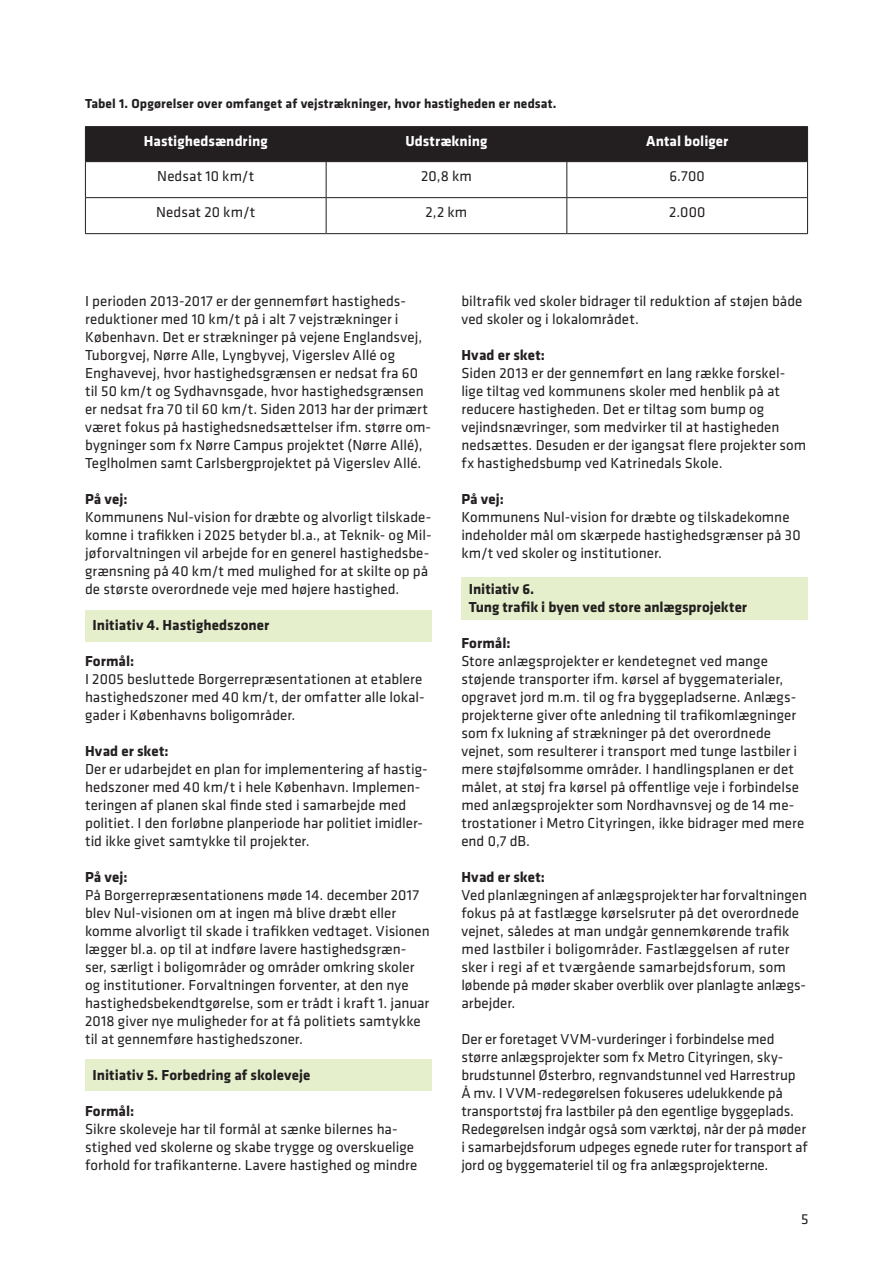
<style>
.page{position:relative;width:893px;height:1263px;background:#fff}
.page>*{position:absolute;margin:0;border:0;box-sizing:border-box;transform-origin:0 0}
.t1{font:15px/18px "Klavika";color:#231f20}
.t2{font:700 15px/18px "Klavika";letter-spacing:.005em;color:#231f20}
.t3{font:700 15px "Klavika";letter-spacing:.005em;color:#fff}
.t4{font:700 13.5px "Klavika";letter-spacing:.01em;color:#231f20}
</style>
<div class="page">
<div style="left:85px;top:610px;width:347px;height:32px;background:#e5efcb"></div>
<div style="left:85px;top:1059px;width:347px;height:32px;background:#e5efcb"></div>
<div style="left:461px;top:577px;width:347px;height:43px;background:#e5efcb"></div>
<div style="left:86px;top:127px;width:721px;height:34px;background:#231f20"></div>
<hr style="left:85px;top:126px;width:241px;height:1px;background:#231f20">
<hr style="left:85px;top:127px;width:1px;height:34px;background:#231f20">
<hr style="left:326px;top:126px;width:241px;height:1px;background:#231f20">
<hr style="left:326px;top:127px;width:1px;height:34px;background:#231f20">
<hr style="left:567px;top:126px;width:241px;height:1px;background:#231f20">
<hr style="left:566px;top:127px;width:1px;height:34px;background:#231f20">
<hr style="left:807px;top:127px;width:1px;height:34px;background:#231f20">
<hr style="left:85px;top:161px;width:241px;height:1px;background:#231f20">
<hr style="left:85px;top:162px;width:1px;height:35px;background:#231f20">
<hr style="left:326px;top:161px;width:241px;height:1px;background:#231f20">
<hr style="left:326px;top:162px;width:1px;height:35px;background:#231f20">
<hr style="left:567px;top:161px;width:241px;height:1px;background:#231f20">
<hr style="left:566px;top:162px;width:1px;height:35px;background:#231f20">
<hr style="left:807px;top:162px;width:1px;height:35px;background:#231f20">
<hr style="left:85px;top:197px;width:241px;height:1px;background:#231f20">
<hr style="left:85px;top:198px;width:1px;height:35px;background:#231f20">
<hr style="left:326px;top:197px;width:241px;height:1px;background:#231f20">
<hr style="left:326px;top:198px;width:1px;height:35px;background:#231f20">
<hr style="left:567px;top:197px;width:241px;height:1px;background:#231f20">
<hr style="left:566px;top:198px;width:1px;height:35px;background:#231f20">
<hr style="left:807px;top:198px;width:1px;height:35px;background:#231f20">
<hr style="left:85px;top:233px;width:241px;height:1px;background:#231f20">
<hr style="left:326px;top:233px;width:241px;height:1px;background:#231f20">
<hr style="left:567px;top:233px;width:241px;height:1px;background:#231f20">
<p class="t4" style="left:85px;top:96px;width:473px">Tabel 1. Opgørelser over omfanget af vejstrækninger, hvor hastigheden er nedsat.</p>
<p class="t3" style="left:144px;top:133px;width:125px">Hastighedsændring</p>
<p class="t3" style="left:405px;top:133px;width:84px">Udstrækning</p>
<p class="t3" style="left:646px;top:133px;width:84px">Antal boliger</p>
<p class="t1" style="left:157px;top:168px;width:98px">Nedsat 10 km/t</p>
<p class="t1" style="left:421px;top:168px;width:52px">20,8 km</p>
<p class="t1" style="left:669px;top:168px;width:37px">6.700</p>
<p class="t1" style="left:156px;top:204px;width:100px">Nedsat 20 km/t</p>
<p class="t1" style="left:426px;top:204px;width:43px">2,2 km</p>
<p class="t1" style="left:669px;top:204px;width:38px">2.000</p>
<p class="t1" style="left:85px;top:292px;width:348px">I perioden 2013-2017 er der gennemført hastigheds&shy;reduktioner med 10 km/t på i alt 7 vejstrækninger i København. Det er strækninger på vejene Englandsvej, Tuborgvej, Nørre Alle, Lyngbyvej, Vigerslev Allé og Enghavevej, hvor hastighedsgrænsen er nedsat fra 60 til 50 km/t og Sydhavnsgade, hvor hastighedsgrænsen er nedsat fra 70 til 60 km/t. Siden 2013 har der primært været fokus på hastighedsnedsættelser ifm. større om&shy;bygninger som fx Nørre Campus projektet (Nørre Allé), Teglholmen samt Carlsbergprojektet på Vigerslev Allé.</p>
<p class="t2" style="left:85px;top:490px;width:44px">På vej:</p>
<p class="t1" style="left:85px;top:508px;width:348px">Kommunens Nul-vision for dræbte og alvorligt tilskade&shy;komne i trafikken i 2025 betyder bl.a., at Teknik- og Mil&shy;jøforvaltningen vil arbejde for en generel hastighedsbe&shy;grænsning på 40 km/t med mulighed for at skilte op på de største overordnede veje med højere hastighed.</p>
<p class="t2" style="left:93px;top:616px;width:178px">Initiativ 4. Hastighedszoner</p>
<p class="t2" style="left:85px;top:652px;width:51px">Formål:</p>
<p class="t1" style="left:85px;top:670px;width:341px">I 2005 besluttede Borgerrepræsentationen at etablere hastighedszoner med 40 km/t, der omfatter alle lokal&shy;gader i Københavns boligområder.</p>
<p class="t2" style="left:85px;top:742px;width:85px">Hvad er sket:</p>
<p class="t1" style="left:85px;top:760px;width:344px">Der er udarbejdet en plan for implementering af hastig&shy;hedszoner med 40 km/t i hele København. Implemen&shy;teringen af planen skal finde sted i samarbejde med politiet. I den forløbne planperiode har politiet imidler&shy;tid ikke givet samtykke til projekter.</p>
<p class="t2" style="left:85px;top:868px;width:44px">På vej:</p>
<p class="t1" style="left:85px;top:886px;width:346px">På Borgerrepræsentationens møde 14. december 2017 blev Nul-visionen om at ingen må blive dræbt eller komme alvorligt til skade i trafikken vedtaget. Visionen lægger bl.a. op til at indføre lavere hastighedsgræn&shy;ser, særligt i boligområder og områder omkring skoler og institutioner. Forvaltningen forventer, at den nye hastighedsbekendtgørelse, som er trådt i kraft 1. januar 2018 giver nye muligheder for at få politiets samtykke til at gennemføre hastighedszoner.</p>
<p class="t2" style="left:93px;top:1066px;width:219px">Initiativ 5. Forbedring af skoleveje</p>
<p class="t2" style="left:85px;top:1102px;width:51px">Formål:</p>
<p class="t1" style="left:85px;top:1120px;width:334px">Sikre skoleveje har til formål at sænke bilernes ha&shy;stighed ved skolerne og skabe trygge og overskuelige forhold for trafikanterne. Lavere hastighed og mindre</p>
<p class="t1" style="left:461px;top:292px;width:343px">biltrafik ved skoler bidrager til reduktion af støjen både ved skoler og i lokalområdet.</p>
<p class="t2" style="left:461px;top:346px;width:85px">Hvad er sket:</p>
<p class="t1" style="left:461px;top:364px;width:346px">Siden 2013 er der gennemført en lang række forskel&shy;lige tiltag ved kommunens skoler med henblik på at reducere hastigheden. Det er tiltag som bump og vejindsnævringer, som medvirker til at hastigheden nedsættes. Desuden er der igangsat flere projekter som fx hastighedsbump ved Katrinedals Skole.</p>
<p class="t2" style="left:461px;top:490px;width:44px">På vej:</p>
<p class="t1" style="left:461px;top:508px;width:341px">Kommunens Nul-vision for dræbte og tilskadekomne indeholder mål om skærpede hastighedsgrænser på 30 km/t ved skoler og institutioner.</p>
<p class="t2" style="left:469px;top:580px;width:280px">Initiativ 6.<br>Tung trafik i byen ved store anlægsprojekter</p>
<p class="t2" style="left:461px;top:634px;width:51px">Formål:</p>
<p class="t1" style="left:461px;top:652px;width:344px">Store anlægsprojekter er kendetegnet ved mange støjende transporter ifm. kørsel af byggematerialer, opgravet jord m.m. til og fra byggepladserne. Anlægs&shy;projekterne giver ofte anledning til trafikomlægninger som fx lukning af strækninger på det overordnede vejnet, som resulterer i transport med tunge lastbiler i mere støjfølsomme områder. I handlingsplanen er det målet, at støj fra kørsel på offentlige veje i forbindelse med anlægsprojekter som Nordhavnsvej og de 14 me&shy;trostationer i Metro Cityringen, ikke bidrager med mere end 0,7 dB.</p>
<p class="t2" style="left:461px;top:868px;width:85px">Hvad er sket:</p>
<p class="t1" style="left:461px;top:886px;width:347px">Ved planlægningen af anlægsprojekter har forvaltningen fokus på at fastlægge kørselsruter på det overordnede vejnet, således at man undgår gennemkørende trafik med lastbiler i boligområder. Fastlæggelsen af ruter sker i regi af et tværgående samarbejdsforum, som løbende på møder skaber overblik over planlagte anlægs&shy;arbejder.</p>
<p class="t1" style="left:461px;top:1030px;width:348px">Der er foretaget VVM-vurderinger i forbindelse med større anlægsprojekter som fx Metro Cityringen, sky&shy;brudstunnel Østerbro, regnvandstunnel ved Harrestrup Å mv. I VVM-redegørelsen fokuseres udelukkende på transportstøj fra lastbiler på den egentlige byggeplads.<br>Redegørelsen indgår også som værktøj, når der på møder i samarbejdsforum udpeges egnede ruter for transport af jord og byggemateriel til og fra anlægsprojekterne.</p>
<p class="t1" style="left:801px;top:1210px;width:9px">5</p>
</div>
